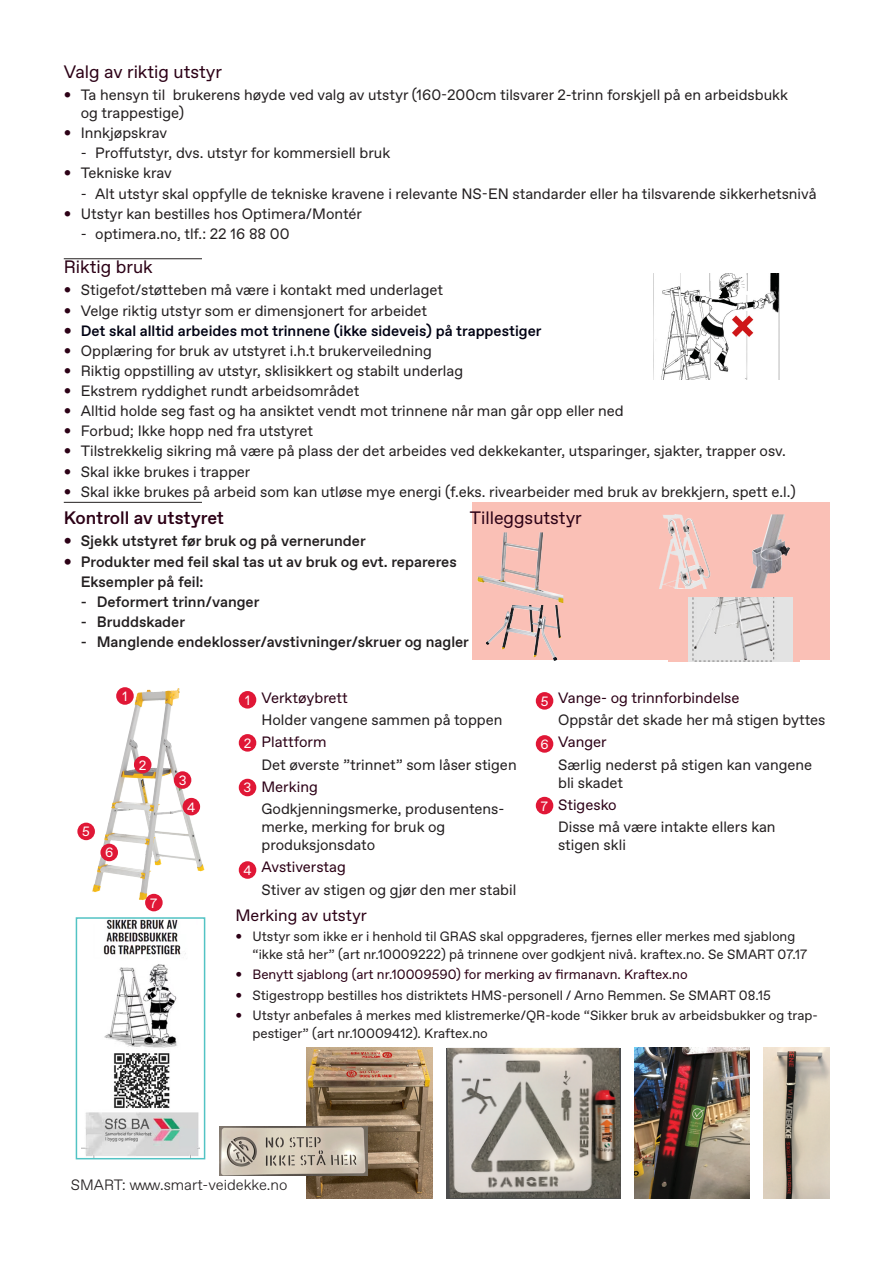
<style>
.page{position:relative;width:893px;height:1263px;background:#fff}
.page>*{position:absolute;margin:0;border:0;box-sizing:border-box;transform-origin:0 0}
.t1{font:18px "Veidekke Favorit";color:#2c0116}
.t2{font:700 18px "Veidekke Favorit Offc";color:#2c0116}
.t3{font:16.5px "Veidekke Favorit";color:#2c0116}
.t4{font:15px/18px "Veidekke Favorit";color:#231f20}
.t5{font:700 15px "Veidekke Favorit Offc";color:#231f20}
.t6{font:15px "Veidekke Favorit";color:#2c0116}
.t7{font:500 15px "Veidekke Favorit";color:#000213}
.t8{font:300 15px "Veidekke Favorit";color:#231f20}
.t9{font:13.5px/18px "Veidekke Favorit";color:#231f20}
.t10{font:13.5px "Veidekke Favorit";color:#2c0116}
.t11{font:13.5px "Veidekke Favorit";color:#fff}
.s1{color:#2c0116}
</style>
<div class="page">
<img style="left:146px;top:688px;width:32px;height:4px">
<div style="left:472px;top:502px;width:357px;height:158px;background:#fac0b6"></div>
<hr style="left:64px;top:258px;width:138px;height:1px;background:#231f20">
<div style="left:239px;top:691px;width:17px;height:17px;background:#e01736;border-radius:50%"></div>
<div style="left:116px;top:687px;width:18px;height:18px;background:#e01736;border-radius:50%"></div>
<div style="left:134px;top:756px;width:17px;height:17px;background:#e01736;border-radius:50%"></div>
<div style="left:174px;top:771px;width:17px;height:18px;background:#e01736;border-radius:50%"></div>
<div style="left:183px;top:798px;width:17px;height:17px;background:#e01736;border-radius:50%"></div>
<div style="left:77px;top:823px;width:18px;height:17px;background:#e01736;border-radius:50%"></div>
<div style="left:100px;top:844px;width:18px;height:17px;background:#e01736;border-radius:50%"></div>
<div style="left:145px;top:894px;width:18px;height:17px;background:#e01736;border-radius:50%"></div>
<div style="left:239px;top:734px;width:17px;height:18px;background:#e01736;border-radius:50%"></div>
<div style="left:239px;top:779px;width:17px;height:17px;background:#e01736;border-radius:50%"></div>
<div style="left:239px;top:861px;width:17px;height:18px;background:#e01736;border-radius:50%"></div>
<div style="left:536px;top:692px;width:17px;height:18px;background:#e01736;border-radius:50%"></div>
<div style="left:536px;top:735px;width:17px;height:18px;background:#e01736;border-radius:50%"></div>
<div style="left:536px;top:797px;width:17px;height:17px;background:#e01736;border-radius:50%"></div>
<hr style="left:64px;top:502px;width:138px;height:1px;background:#231f20">
<img style="left:447px;top:1048px;width:173px;height:150px">
<img style="left:635px;top:1048px;width:115px;height:150px">
<img style="left:763px;top:1048px;width:66px;height:150px">
<img style="left:530px;top:533px;width:10px;height:15px">
<img style="left:540px;top:605px;width:17px;height:22px">
<img style="left:659px;top:514px;width:52px;height:74px">
<div style="left:668px;top:598px;width:131px;height:63px;background:#fac0b6"></div>
<img style="left:689px;top:598px;width:103px;height:63px">
<img style="left:750px;top:514px;width:40px;height:74px">
<img style="left:306px;top:1048px;width:127px;height:151px">
<img style="left:82px;top:920px;width:117px;height:236px">
<div style="left:76px;top:917px;width:129px;height:242px;border:2px solid #52c3c4"></div>
<img style="left:219px;top:1126px;width:149px;height:49px">
<img style="left:661px;top:273px;width:119px;height:106px">
<p class="t1" style="left:64px;top:61px;width:160px">Valg av riktig utstyr</p>
<p class="t4" style="left:81px;top:86px;width:709px;text-indent:-17px"><span class="s1">•</span> Ta hensyn til brukerens høyde ved valg av utstyr (160-200cm tilsvarer 2-trinn forskjell på en arbeidsbukk og trappestige)</p>
<p class="t4" style="left:64px;top:124px;width:105px"><span class="s1">•</span> Innkjøpskrav</p>
<p class="t4" style="left:81px;top:144px;width:311px">- Proffutstyr, dvs. utstyr for kommersiell bruk</p>
<p class="t4" style="left:64px;top:165px;width:110px"><span class="s1">•</span> Tekniske krav</p>
<p class="t4" style="left:81px;top:185px;width:737px">- Alt utstyr skal oppfylle de tekniske kravene i relevante NS-EN standarder eller ha tilsvarende sikkerhetsnivå</p>
<p class="t4" style="left:64px;top:205px;width:300px"><span class="s1">•</span> Utstyr kan bestilles hos Optimera/Montér</p>
<p class="t4" style="left:81px;top:225px;width:210px">- optimera.no, tlf.: 22 16 88 00</p>
<p class="t1" style="left:64px;top:257px;width:91px">Riktig bruk</p>
<p class="t4" style="left:64px;top:282px;width:381px"><span class="s1">•</span> Stigefot/støtteben må være i kontakt med underlaget</p>
<p class="t4" style="left:64px;top:302px;width:365px"><span class="s1">•</span> Velge riktig utstyr som er dimensjonert for arbeidet</p>
<p class="t7" style="left:64px;top:322px;width:479px"><span class="s1">•</span> Det skal alltid arbeides mot trinnene (ikke sideveis) på trappestiger</p>
<p class="t4" style="left:64px;top:342px;width:369px"><span class="s1">•</span> Opplæring for bruk av utstyret i.h.t brukerveiledning</p>
<p class="t4" style="left:64px;top:362px;width:401px"><span class="s1">•</span> Riktig oppstilling av utstyr, sklisikkert og stabilt underlag</p>
<p class="t4" style="left:64px;top:382px;width:297px"><span class="s1">•</span> Ekstrem ryddighet rundt arbeidsområdet</p>
<p class="t4" style="left:64px;top:402px;width:561px"><span class="s1">•</span> Alltid holde seg fast og ha ansiktet vendt mot trinnene når man går opp eller ned</p>
<p class="t4" style="left:64px;top:422px;width:251px"><span class="s1">•</span> Forbud; Ikke hopp ned fra utstyret</p>
<p class="t4" style="left:64px;top:443px;width:724px"><span class="s1">•</span> Tilstrekkelig sikring må være på plass der det arbeides ved dekkekanter, utsparinger, sjakter, trapper osv.</p>
<p class="t4" style="left:64px;top:463px;width:188px"><span class="s1">•</span> Skal ikke brukes i trapper</p>
<p class="t4" style="left:64px;top:483px;width:733px"><span class="s1">•</span> Skal ikke brukes på arbeid som kan utløse mye energi (f.eks. rivearbeider med bruk av brekkjern, spett e.l.)</p>
<p class="t2" style="left:64px;top:507px;width:162px">Kontroll av utstyret</p>
<p class="t5" style="left:64px;top:532px;width:304px"><span class="s1">•</span> Sjekk utstyret før bruk og på vernerunder</p>
<p class="t5" style="left:64px;top:552px;width:394px"><span class="s1">•</span> Produkter med feil skal tas ut av bruk og evt. repareres</p>
<p class="t5" style="left:81px;top:572px;width:124px">Eksempler på feil:</p>
<p class="t5" style="left:81px;top:593px;width:180px">- Deformert trinn/vanger</p>
<p class="t5" style="left:81px;top:613px;width:106px">- Bruddskader</p>
<p class="t5" style="left:81px;top:633px;width:390px">- Manglende endeklosser/avstivninger/skruer og nagler</p>
<p class="t1" style="left:470px;top:507px;width:113px">Tilleggsutstyr</p>
<p class="t11" style="left:122px;top:688px;width:7px">1</p>
<p class="t11" style="left:82px;top:824px;width:9px">5</p>
<p class="t11" style="left:105px;top:845px;width:10px">6</p>
<p class="t11" style="left:139px;top:757px;width:9px">2</p>
<p class="t11" style="left:179px;top:772px;width:9px">3</p>
<p class="t11" style="left:187px;top:799px;width:10px">4</p>
<p class="t11" style="left:150px;top:895px;width:9px">7</p>
<p class="t11" style="left:245px;top:692px;width:7px">1</p>
<p class="t11" style="left:244px;top:735px;width:9px">2</p>
<p class="t11" style="left:244px;top:780px;width:9px">3</p>
<p class="t11" style="left:243px;top:862px;width:10px">4</p>
<p class="t6" style="left:261px;top:689px;width:88px">Verktøybrett</p>
<p class="t4" style="left:261px;top:711px;width:242px">Holder vangene sammen på toppen</p>
<p class="t6" style="left:261px;top:733px;width:66px">Plattform</p>
<p class="t4" style="left:261px;top:756px;width:257px">Det øverste ”trinnet” som låser stigen</p>
<p class="t6" style="left:261px;top:778px;width:58px">Merking</p>
<p class="t4" style="left:261px;top:800px;width:244px">Godkjenningsmerke, produsentens&shy;merke, merking for bruk og produksjonsdato</p>
<p class="t6" style="left:261px;top:858px;width:86px">Avstiverstag</p>
<p class="t4" style="left:261px;top:881px;width:256px">Stiver av stigen og gjør den mer stabil</p>
<p class="t11" style="left:541px;top:693px;width:9px">5</p>
<p class="t11" style="left:540px;top:736px;width:10px">6</p>
<p class="t11" style="left:541px;top:798px;width:9px">7</p>
<p class="t6" style="left:558px;top:689px;width:183px">Vange- og trinnforbindelse</p>
<p class="t4" style="left:558px;top:711px;width:269px">Oppstår det skade her må stigen byttes</p>
<p class="t6" style="left:558px;top:733px;width:50px">Vanger</p>
<p class="t4" style="left:558px;top:756px;width:256px">Særlig nederst på stigen kan vangene bli skadet</p>
<p class="t6" style="left:558px;top:796px;width:60px">Stigesko</p>
<p class="t4" style="left:558px;top:818px;width:219px">Disse må være intakte ellers kan stigen skli</p>
<p class="t3" style="left:235px;top:906px;width:133px">Merking av utstyr</p>
<p class="t9" style="left:252px;top:928px;width:556px;text-indent:-17px"><span class="s1">•</span> Utstyr som ikke er i henhold til GRAS skal oppgraderes, fjernes eller merkes med sjablong “ikke stå her” (art nr.10009222) på trinnene over godkjent nivå. kraftex.no. Se SMART 07.17</p>
<p class="t10" style="left:235px;top:967px;width:454px">• Benytt sjablong (art nr.10009590) for merking av firmanavn. Kraftex.no</p>
<p class="t9" style="left:235px;top:986px;width:537px"><span class="s1">•</span> Stigestropp bestilles hos distriktets HMS-personell / Arno Remmen. Se SMART 08.15</p>
<p class="t9" style="left:252px;top:1006px;width:567px;text-indent:-17px"><span class="s1">•</span> Utstyr anbefales å merkes med klistremerke/QR-kode “Sikker bruk av arbeidsbukker og trap&shy;pestiger” (art nr.10009412). Kraftex.no</p>
<p class="t8" style="left:71px;top:1176px;width:218px">SMART: www.smart-veidekke.no</p>
</div>
